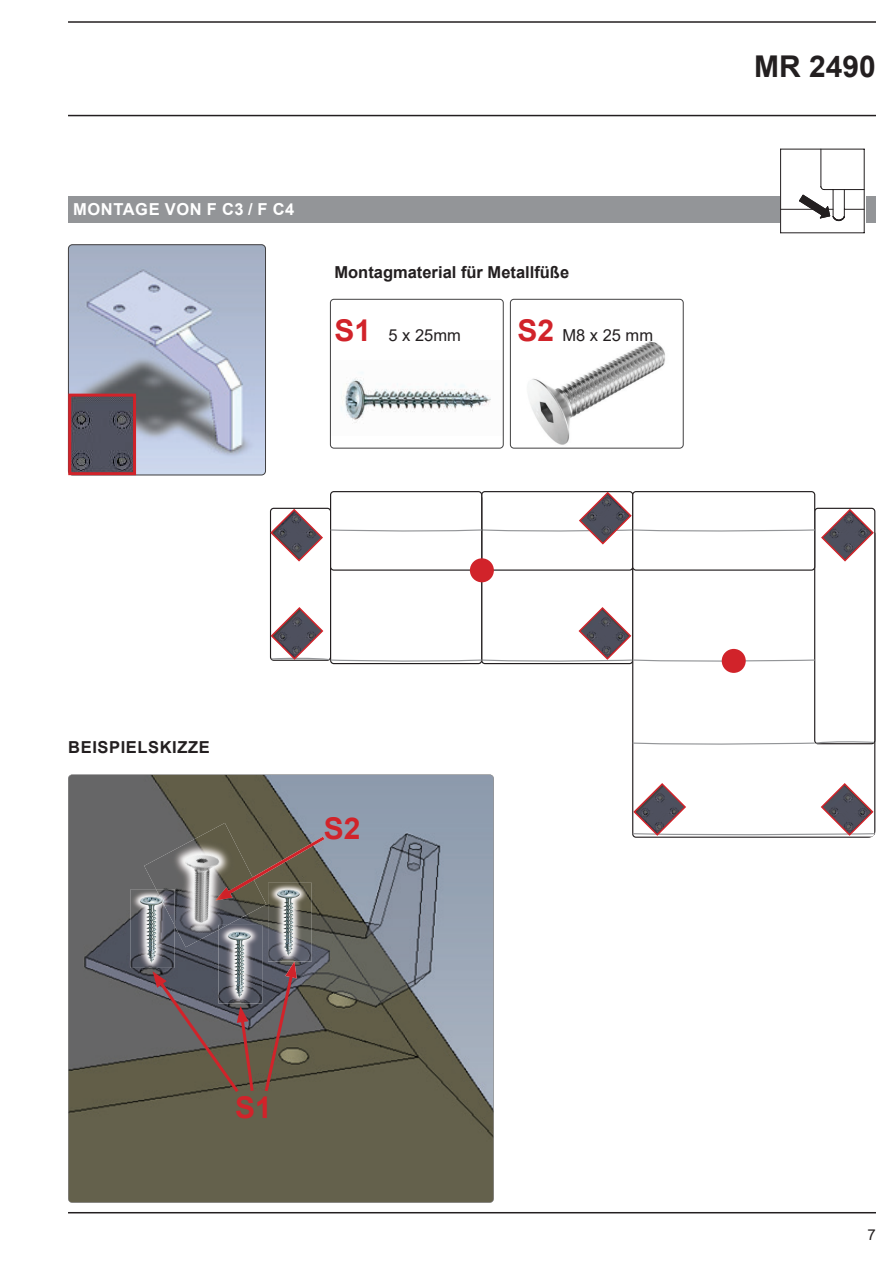
<style>
.page{position:relative;width:893px;height:1263px;background:#fff}
.page>*{position:absolute;margin:0;border:0;box-sizing:border-box;transform-origin:0 0}
.t1{font:700 30px "Arial";color:#231f20}
.t2{font:700 30px "Arial";color:#d1232a}
.t3{font:700 16.5px "Arial";color:#231f20}
.t4{font:700 16.5px "Arial";letter-spacing:.035em;color:#fff}
.t5{font:16.5px "Arial";color:#231f20}
.t6{font:700 16.5px "Arial";letter-spacing:.035em;color:#231f20}
.t7{font:15px "Arial";color:#231f20}
.s1{font-weight:700;font-size:30px;color:#d1232a}
</style>
<div class="page">
<hr style="left:68px;top:21px;width:808px;height:2px;background:#231f20">
<hr style="left:68px;top:1212px;width:808px;height:1px;background:#231f20">
<hr style="left:68px;top:115px;width:808px;height:1px;background:#231f20">
<div style="left:68px;top:197px;width:808px;height:26px;background:#939598"></div>
<img style="left:70px;top:246px;width:196px;height:229px">
<div style="left:68px;top:244px;width:198px;height:231px;border:1px solid #414041;border-radius:4px"></div>
<img style="left:341px;top:372px;width:150px;height:52px">
<div style="left:330px;top:299px;width:173px;height:149px;border:1px solid #414041;border-radius:4px"></div>
<img style="left:510px;top:299px;width:173px;height:149px">
<div style="left:510px;top:299px;width:173px;height:149px;border:1px solid #414041;border-radius:4px"></div>
<div style="left:780px;top:149px;width:85px;height:85px;background:#fff"></div>
<hr style="left:781px;top:232px;width:83px;height:1px;background:#231f20">
<hr style="left:780px;top:149px;width:1px;height:84px;background:#231f20">
<hr style="left:864px;top:149px;width:1px;height:84px;background:#231f20">
<svg style="left:780px;top:149px;width:85px;height:72px"></svg>
<img style="left:72px;top:398px;width:60px;height:73px">
<div style="left:68px;top:394px;width:68px;height:81px;border:3px solid #d1232a"></div>
<div style="left:632px;top:491px;width:183px;height:80px;border:1px solid #231f20;border-radius:3px"></div>
<svg style="left:631px;top:529px;width:245px;height:307px"></svg>
<div style="left:722px;top:649px;width:24px;height:24px;background:#d1232a;border-radius:50%"></div>
<svg style="left:68px;top:774px;width:426px;height:429px;background:#6f716b"></svg>
<svg style="left:266px;top:837px;width:58px;height:63px;background:#6b5c4b"></svg>
<img style="left:131px;top:889px;width:43px;height:79px">
<img style="left:268px;top:883px;width:44px;height:78px">
<svg style="left:263px;top:961px;width:34px;height:133px;background:#695854"></svg>
<img style="left:219px;top:947px;width:43px;height:56px">
<svg style="left:820px;top:508px;width:55px;height:55px"></svg>
<svg style="left:269px;top:491px;width:365px;height:171px"></svg>
<svg style="left:820px;top:782px;width:54px;height:55px"></svg>
<svg style="left:632px;top:782px;width:55px;height:55px"></svg>
<img style="left:144px;top:823px;width:122px;height:124px">
<img style="left:229px;top:877px;width:25px;height:17px">
<img style="left:215px;top:887px;width:17px;height:13px">
<img style="left:156px;top:889px;width:18px;height:36px">
<svg style="left:219px;top:925px;width:9px;height:5px"></svg>
<svg style="left:153px;top:971px;width:103px;height:124px;background:#675c59"></svg>
<p class="t4" style="left:73px;top:198px;width:223px">MONTAGE VON F C3 / F C4</p>
<p class="t3" style="left:334px;top:260px;width:236px">Montagmaterial für Metallfüße</p>
<p class="t5" style="left:334px;top:323px;width:128px"><span class="s1">S1</span> 5 x 25mm</p>
<p class="t5" style="left:517px;top:323px;width:137px"><span class="s1">S2</span> M8 x 25 mm</p>
<h1 class="t1" style="left:754px;top:45px;width:123px">MR 2490</h1>
<p class="t6" style="left:68px;top:736px;width:143px">BEISPIELSKIZZE</p>
<h1 class="t2" style="left:324px;top:807px;width:38px">S2</h1>
<h1 class="t2" style="left:235px;top:1086px;width:38px">S1</h1>
<p class="t7" style="left:868px;top:1224px;width:10px">7</p>
</div>
